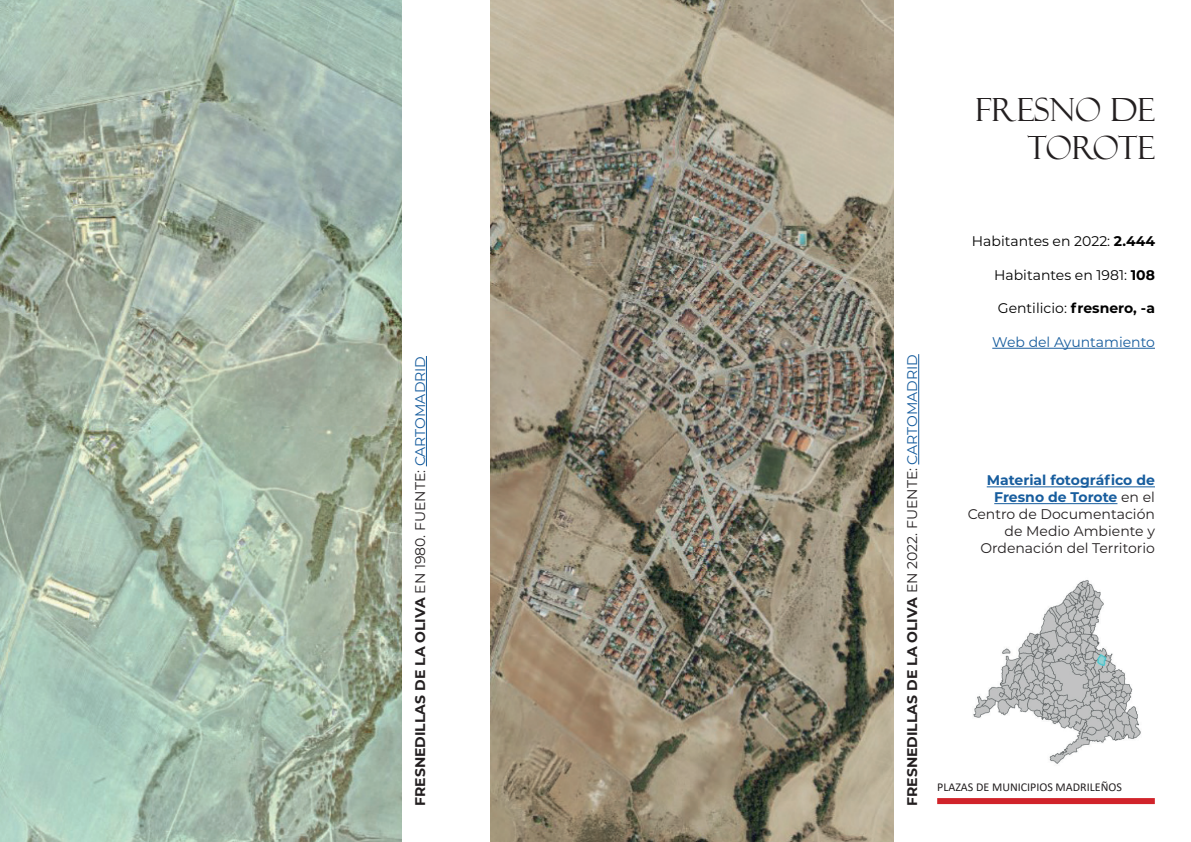
<style>
.page{position:relative;width:1191px;height:842px;background:#fff}
.page>*{position:absolute;margin:0;border:0;box-sizing:border-box;transform-origin:0 0}
.t1{font:32px "Felix Titling";color:#231f20}
.t2{font:14px/16.8px "Montserrat";color:#231f20;text-align:right}
.t3{font:700 14px "Montserrat";color:#231f20}
.t4{font:14px "Montserrat";color:#000}
.t5{font:14px "Montserrat";color:#175d9e}
.t6{font:12px "Calibri";color:#231f20}
.s1{font-weight:400}
.s2{font-weight:400;color:#175d9e}
.s3{font-weight:700}
.s4{font-weight:700;color:#175d9e}
</style>
<div class="page">
<div style="left:937px;top:798px;width:217px;height:6px;background:#d1232a"></div>
<img style="left:0;top:0;width:402px;height:842px">
<img style="left:490px;top:0;width:403px;height:842px">
<img style="left:973px;top:580px;width:168px;height:184px">
<hr style="left:992px;top:348px;width:163px;height:1px;background:#175d9e">
<hr style="left:986px;top:486px;width:169px;height:1px;background:#175d9e">
<hr style="left:994px;top:503px;width:123px;height:1px;background:#175d9e">
<hr style="left:426px;top:356px;width:1px;height:110px;background:#175d9e">
<hr style="left:918px;top:354px;width:1px;height:110px;background:#175d9e">
<p class="t1" style="left:975px;top:91px;width:181px">FRESNO DE</p>
<p class="t1" style="left:1027px;top:130px;width:129px">TOROTE</p>
<p class="t3" style="left:410px;top:806px;width:451px;rotate:-90deg">FRESNEDILLAS DE LA OLIVA <span class="s1">EN 1980. FUENTE:</span> <span class="s2">CARTOMADRID</span></p>
<p class="t3" style="left:902px;top:806px;width:453px;rotate:-90deg">FRESNEDILLAS DE LA OLIVA <span class="s1">EN 2022. FUENTE:</span> <span class="s2">CARTOMADRID</span></p>
<p class="t4" style="left:972px;top:231px;width:184px">Habitantes en 2022: <span class="s3">2.444</span></p>
<p class="t4" style="left:994px;top:265px;width:162px">Habitantes en 1981: <span class="s3">108</span></p>
<p class="t4" style="left:998px;top:299px;width:159px">Gentilicio: <span class="s3">fresnero, -a</span></p>
<p class="t5" style="left:992px;top:332px;width:164px">Web del Ayuntamiento</p>
<p class="t2" style="left:967px;top:472px;width:189px"><span class="s4">Material fotográfico de<br>Fresno de Torote</span> en el<br>Centro de Documentación de Medio Ambiente y<br>Ordenación del Territorio</p>
<p class="t6" style="left:937px;top:778px;width:186px">PLAZAS DE MUNICIPIOS MADRILEÑOS</p>
</div>
